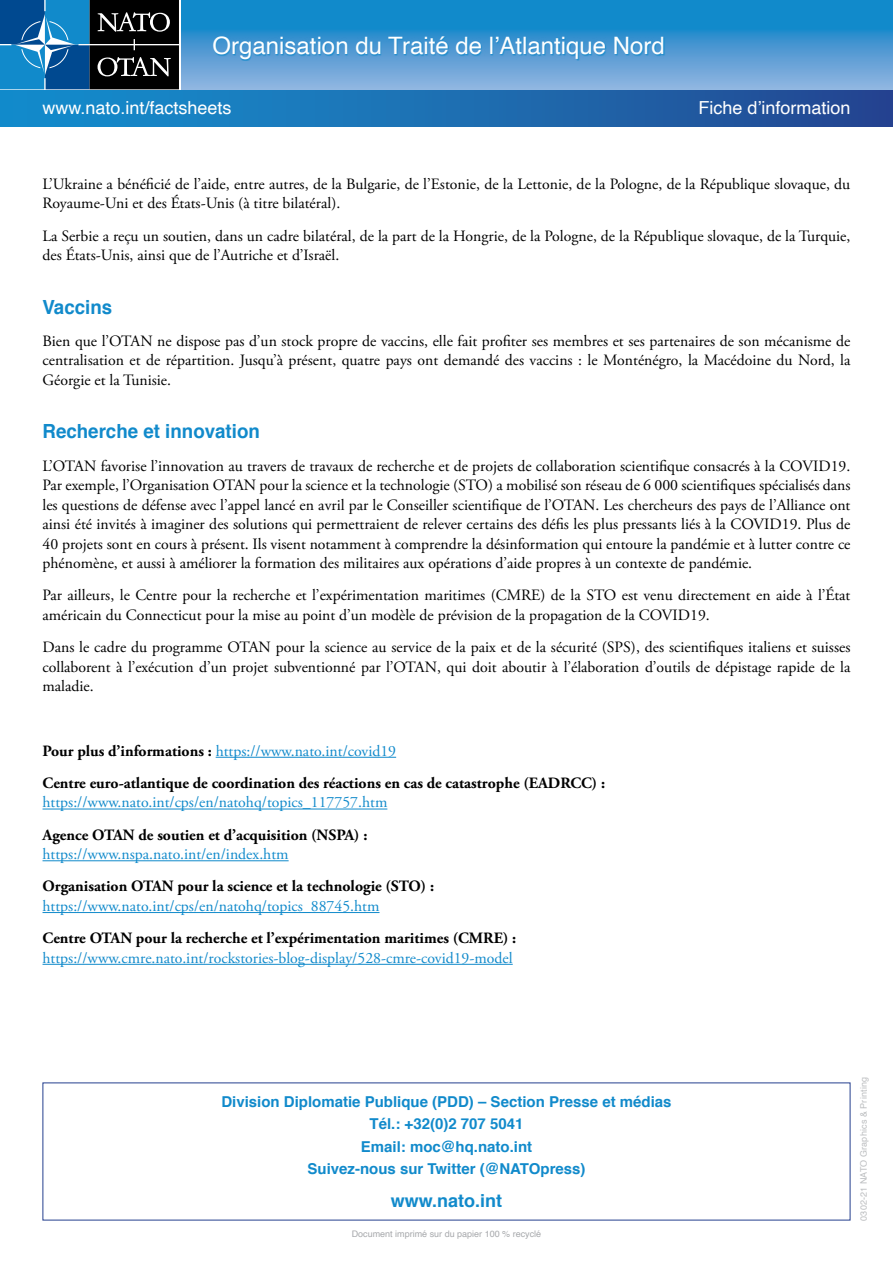
<style>
.page{position:relative;width:893px;height:1263px;background:#fff}
.page>*{position:absolute;margin:0;border:0;box-sizing:border-box;transform-origin:0 0}
.t1{font:24px "Helvetica";color:#fff}
.t2{font:700 19.5px "Helvetica";color:#118acb;scale:.96 1}
.t3{font:18px "Helvetica";color:#fff}
.t4{font:700 18px "Helvetica";color:#118acb}
.t5{font:15.75px/19.5px "Adobe Garamond Pro";color:#000}
.t6{font:700 15.75px/32.2px "Adobe Garamond Pro";color:#000}
.t7{font:15.75px "Adobe Garamond Pro";color:#118acb}
.t8{font:700 15px/22.5px "Helvetica";color:#118acb;text-align:center}
.t9{font:9px "Helvetica";color:#a7a9ac}
.t10{font:9px "Helvetica";letter-spacing:.02em;color:#bcbec0}
.s1{font-weight:400;color:#118acb}
</style>
<div class="page">
<svg style="left:181px;top:0;width:712px;height:89px;background:#4298d2"></svg>
<svg style="left:0;top:89px;width:180px;height:2px"></svg>
<svg style="left:0;top:0;width:179px;height:89px;background:#1f4b69"></svg>
<div style="left:213px;top:37px;width:452px;height:24px;background:#118acb;opacity:.75"></div>
<div style="left:0;top:91px;width:893px;height:36px;background:linear-gradient(to right,#1491d0,#254892)"></div>
<hr style="left:216px;top:757px;width:180px;height:1px;background:#118acb">
<hr style="left:43px;top:809px;width:344px;height:1px;background:#118acb">
<hr style="left:43px;top:860px;width:246px;height:1px;background:#118acb">
<hr style="left:43px;top:912px;width:336px;height:1px;background:#118acb">
<hr style="left:43px;top:964px;width:470px;height:1px;background:#118acb">
<h1 class="t1" style="left:213px;top:27px;width:454px">Organisation du Traité de l’Atlantique Nord</h1>
<p class="t3" style="left:43px;top:94px;width:191px">www.nato.int/factsheets</p>
<p class="t3" style="left:698px;top:94px;width:154px">Fiche d’information</p>
<p class="t5" style="left:43px;top:175px;width:809px">L’Ukraine a bénéficié de l’aide, entre autres, de la Bulgarie, de l’Estonie, de la Lettonie, de la Pologne, de la République slovaque, du<br>Royaume-Uni et des États-Unis (à titre bilatéral).</p>
<p class="t5" style="left:43px;top:226px;width:809px">La Serbie a reçu un soutien, dans un cadre bilatéral, de la part de la Hongrie, de la Pologne, de la République slovaque, de la Turquie, des États-Unis, ainsi que de l’Autriche et d’Israël.</p>
<p class="t2" style="left:43px;top:291px;width:74px">Vaccins</p>
<p class="t5" style="left:43px;top:332px;width:809px;text-align:justify">Bien que l’OTAN ne dispose pas d’un stock propre de vaccins, elle fait profiter ses membres et ses partenaires de son mécanisme de centralisation et de répartition. Jusqu’à présent, quatre pays ont demandé des vaccins : le Monténégro, la Macédoine du Nord, la Géorgie et la Tunisie.</p>
<p class="t2" style="left:43px;top:416px;width:228px">Recherche et innovation</p>
<p class="t5" style="left:43px;top:456px;width:809px;text-align:justify">L’OTAN favorise l’innovation au travers de travaux de recherche et de projets de collaboration scientifique consacrés à la COVID19.<br>Par exemple, l’Organisation OTAN pour la science et la technologie (STO) a mobilisé son réseau de 6 000 scientifiques spécialisés dans les questions de défense avec l’appel lancé en avril par le Conseiller scientifique de l’OTAN. Les chercheurs des pays de l’Alliance ont ainsi été invités à imaginer des solutions qui permettraient de relever certains des défis les plus pressants liés à la COVID19. Plus de 40 projets sont en cours à présent. Ils visent notamment à comprendre la désinformation qui entoure la pandémie et à lutter contre ce phénomène, et aussi à améliorer la formation des militaires aux opérations d’aide propres à un contexte de pandémie.</p>
<p class="t5" style="left:43px;top:586px;width:809px">Par ailleurs, le Centre pour la recherche et l’expérimentation maritimes (CMRE) de la STO est venu directement en aide à l’État américain du Connecticut pour la mise au point d’un modèle de prévision de la propagation de la COVID19.</p>
<p class="t5" style="left:43px;top:638px;width:809px;text-align:justify">Dans le cadre du programme OTAN pour la science au service de la paix et de la sécurité (SPS), des scientifiques italiens et suisses collaborent à l’exécution d’un projet subventionné par l’OTAN, qui doit aboutir à l’élaboration d’outils de dépistage rapide de la maladie.</p>
<p class="t6" style="left:43px;top:735px;width:564px">Pour plus d’informations : <span class="s1">https://www.nato.int/covid19<br></span>Centre euro-atlantique de coordination des réactions en cas de catastrophe (EADRCC) :</p>
<p class="t7" style="left:43px;top:793px;width:346px">https://www.nato.int/cps/en/natohq/topics_117757.htm</p>
<p class="t6" style="left:43px;top:819px;width:326px">Agence OTAN de soutien et d’acquisition (NSPA) :</p>
<p class="t7" style="left:43px;top:845px;width:248px">https://www.nspa.nato.int/en/index.htm</p>
<p class="t6" style="left:43px;top:871px;width:393px">Organisation OTAN pour la science et la technologie (STO) :</p>
<p class="t7" style="left:43px;top:896px;width:338px">https://www.nato.int/cps/en/natohq/topics_88745.htm</p>
<p class="t6" style="left:43px;top:922px;width:475px">Centre OTAN pour la recherche et l’expérimentation maritimes (CMRE) :</p>
<p class="t7" style="left:43px;top:948px;width:472px">https://www.cmre.nato.int/rockstories-blog-display/528-cmre-covid19-model</p>
<p class="t8" style="left:221px;top:1090px;width:452px">Division Diplomatie Publique (PDD) – Section Presse et médias Tél.: +32(0)2 707 5041<br>Email: moc@hq.nato.int<br>Suivez-nous sur Twitter (@NATOpress)</p>
<p class="t4" style="left:391px;top:1186px;width:113px">www.nato.int</p>
<p class="t9" style="left:352px;top:1227px;width:191px">Document imprimé sur du papier 100 % recyclé</p>
<p class="t10" style="left:857px;top:1221px;width:145px;rotate:-90deg">0302-21 NATO Graphics &amp; Printing</p>
</div>
